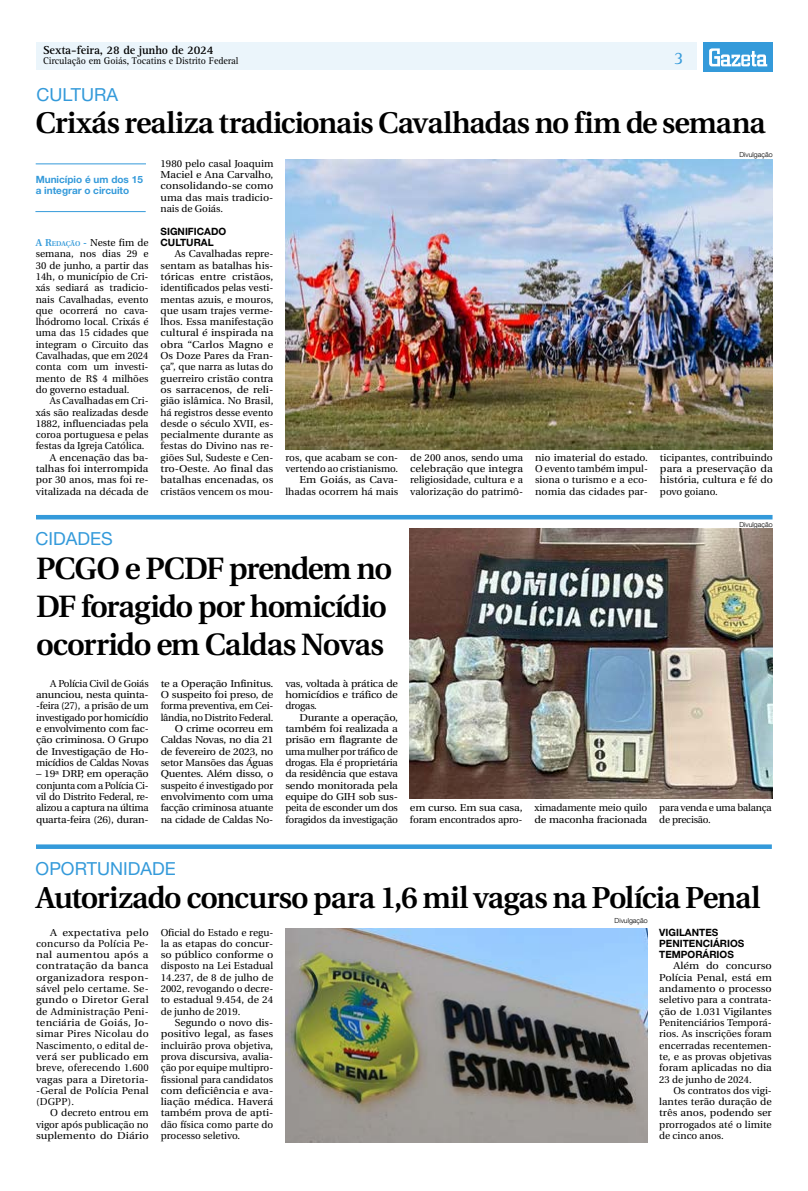
<style>
.page{position:relative;width:808px;height:1191px;background:#fff}
.page>*{position:absolute;margin:0;border:0;box-sizing:border-box;transform-origin:0 0}
.t1{font:600 30.8px/38px "Utopia";letter-spacing:-.04em;color:#000}
.t2{font:600 30.3px "Utopia";letter-spacing:-.035em;color:#000}
.t3{font:600 29.8px "Utopia";letter-spacing:-.03em;color:#000}
.t4{font:18px "Helvetica Neue LT Std";color:#349ada}
.t5{font:18px "Rotis Serif Std";color:#349ada}
.t6{font:700 12px "Rotis Serif Std";letter-spacing:-.01em;color:#000}
.t7{font:10px/11.3px "Utopia";color:#000;text-align:justify}
.t8{font:10px/11.3px "Utopia";color:#000;text-align:justify;scale:1.1 1}
.t9{font:10px/11.3px "Utopia";letter-spacing:-.02em;color:#000;text-align:right;scale:1.1 1}
.t10{font:10px/11.3px "Utopia";color:#000;text-align:justify;scale:1.05 1}
.t11{font:10px/11.3px "Utopia";color:#000;text-align:justify;scale:1.04 1}
.t12{font:10px/11.3px "Utopia";color:#000;text-align:justify;scale:1.08 1}
.t13{font:10px/11.3px "Utopia";letter-spacing:-.02em;color:#000}
.t14{font:10px/11.3px "Utopia";color:#000;text-align:justify;scale:1.07 1}
.t15{font:700 10px/11.3px "Helvetica Neue";color:#000}
.t16{font:10px "Rotis Serif Std";letter-spacing:-.01em;color:#000}
.t17{font:700 10px/11.3px "Helvetica Neue LT Std";color:#349ada}
.t18{font:300 7px "Helvetica Neue LT Com";color:#000}
.s1{font-weight:600;color:#349ada}
.s2{font-weight:600;font-size:7px;color:#349ada}
</style>
<div class="page">
<hr style="left:36px;top:515px;width:736px;height:4px;background:#349ada">
<div style="left:36px;top:844px;width:736px;height:5px;background:#349ada"></div>
<hr style="left:36px;top:163px;width:110px;height:1px;background:#349ada">
<hr style="left:35px;top:211px;width:111px;height:1px;background:#349ada">
<img style="left:285px;top:160px;width:487px;height:289px">
<img style="left:285px;top:928px;width:363px;height:214px">
<img style="left:409px;top:528px;width:363px;height:270px">
<div style="left:36px;top:43px;width:661px;height:27px;background:#ebf5fb"></div>
<div style="left:703px;top:43px;width:69px;height:29px;background:#349ada"></div>
<svg style="left:709px;top:48px;width:58px;height:18px"></svg>
<p class="t6" style="left:43px;top:43px;width:172px">Sexta-feira, 28 de junho de 2024</p>
<p class="t16" style="left:43px;top:55px;width:197px">Circulação em Goiás, Tocatins e Distrito Federal</p>
<h3 class="t5" style="left:674px;top:47px;width:11px">3</h3>
<h3 class="t4" style="left:36px;top:83px;width:83px">CULTURA</h3>
<h3 class="t3" style="left:35px;top:106px;width:732px">Crixás realiza tradicionais Cavalhadas no fim de semana</h3>
<p class="t17" style="left:36px;top:173px;width:109px">Município é um dos 15 a integrar o circuito</p>
<p class="t7" style="left:36px;top:237px;width:114px"><span class="s1">A R</span><span class="s2">EDAÇÃO</span> <span class="s1">-</span> Neste fim de semana, nos dias 29 e 30 de junho, a partir das 14h, o município de Cri&shy;xás sediará as tradicio&shy;nais Cavalhadas, evento que ocorrerá no cava&shy;lhódromo local. Crixás é uma das 15 cidades que integram o Circuito das Cavalhadas, que em 2024 conta com um investi&shy;mento de R$ 4 milhões do governo estadual.</p>
<p class="t7" style="left:50px;top:395px;width:100px">As Cavalhadas em Cri-</p>
<p class="t7" style="left:36px;top:407px;width:114px">xás são realizadas desde</p>
<p class="t7" style="left:36px;top:418px;width:114px">1882, influenciadas pela</p>
<p class="t7" style="left:36px;top:429px;width:114px">coroa portuguesa e pelas</p>
<p class="t7" style="left:36px;top:440px;width:110px">festas da Igreja Católica.</p>
<p class="t11" style="left:50px;top:452px;width:96px">A encenação das ba-</p>
<p class="t14" style="left:36px;top:463px;width:107px">talhas foi interrompida</p>
<p class="t11" style="left:36px;top:474px;width:110px">por 30 anos, mas foi re-</p>
<p class="t10" style="left:36px;top:486px;width:109px">vitalizada na década de</p>
<h3 class="t4" style="left:36px;top:528px;width:79px">CIDADES</h3>
<p class="t7" style="left:161px;top:158px;width:114px">1980 pelo casal Joaquim Maciel e Ana Carvalho, consolidando-se como uma das mais tradicio&shy;nais de Goiás.</p>
<p class="t15" style="left:161px;top:225px;width:67px">SIGNIFICADO<br>CULTURAL</p>
<p class="t7" style="left:161px;top:248px;width:114px;text-indent:14px">As Cavalhadas repre&shy;sentam as batalhas his&shy;tóricas entre cristãos, identificados pelas vesti&shy;mentas azuis, e mouros, que usam trajes verme&shy;lhos. Essa manifestação cultural é inspirada na obra “Carlos Magno e Os Doze Pares da Fran&shy;ça”, que narra as lutas do guerreiro cristão contra os sarracenos, de reli&shy;gião islâmica. No Brasil, há registros desse evento desde o século XVII, es&shy;pecialmente durante as festas do Divino nas re&shy;giões Sul, Sudeste e Cen&shy;tro-Oeste. Ao final das batalhas encenadas, os cristãos vencem os mou-</p>
<p class="t18" style="left:739px;top:150px;width:35px">Divulgação</p>
<p class="t7" style="left:285px;top:452px;width:114px;text-align:right">ros, que acabam se con&shy;vertendo ao cristianismo.<br>Em Goiás, as Cava&shy;lhadas ocorrem há mais</p>
<p class="t7" style="left:410px;top:452px;width:114px">de 200 anos, sendo uma celebração que integra religiosidade, cultura e a valorização do patrimô-</p>
<p class="t11" style="left:535px;top:452px;width:110px">nio imaterial do estado.<br>O evento também impul&shy;siona o turismo e a eco&shy;nomia das cidades par-</p>
<p class="t7" style="left:660px;top:452px;width:114px">ticipantes, contribuindo para a preservação da história, cultura e fé do povo goiano.</p>
<p class="t18" style="left:739px;top:520px;width:35px">Divulgação</p>
<h1 class="t1" style="left:36px;top:550px;width:358px">PCGO e PCDF prendem no<br>DF foragido por homicídio ocorrido em Caldas Novas</h1>
<p class="t7" style="left:36px;top:678px;width:114px;text-indent:14px">A Polícia Civil de Goiás anunciou, nesta quinta--feira (27), a prisão de um investigado por homicídio e envolvimento com fac&shy;ção criminosa. O Grupo de Investigação de Ho&shy;micídios de Caldas Novas</p>
<p class="t12" style="left:36px;top:768px;width:106px">– 19ª DRP, em operação conjunta com a Polícia Ci&shy;vil do Distrito Federal, re&shy;alizou a captura na última quarta-feira (26), duran-</p>
<p class="t9" style="left:161px;top:678px;width:104px">te a Operação Infinitus.<br>O suspeito foi preso, de forma preventiva, em Cei&shy;lândia, no Distrito Federal.<br>O crime ocorreu em<br>Caldas Novas, no dia 21 de fevereiro de 2023, no setor Mansões das Águas<br>Quentes. Além disso, o suspeito é investigado por envolvimento com uma facção criminosa atuante na cidade de Caldas No-</p>
<p class="t14" style="left:285px;top:678px;width:107px">vas, voltada à prática de homicídios e tráfico de drogas.</p>
<p class="t8" style="left:285px;top:712px;width:104px;text-indent:14px">Durante a operação, também foi realizada a prisão em flagrante de uma mulher por tráfico de drogas. Ela é proprietária da residência que estava sendo monitorada pela equipe do GIH sob sus&shy;peita de esconder um dos foragidos da investigação</p>
<p class="t9" style="left:410px;top:802px;width:104px;text-align:left">em curso. Em sua casa, foram encontrados apro-</p>
<p class="t13" style="left:535px;top:802px;width:114px">ximadamente meio quilo de maconha fracionada</p>
<p class="t13" style="left:659px;top:802px;width:114px">para venda e uma balança de precisão.</p>
<h3 class="t4" style="left:36px;top:857px;width:142px">OPORTUNIDADE</h3>
<h2 class="t2" style="left:36px;top:880px;width:726px">Autorizado concurso para 1,6 mil vagas na Polícia Penal</h2>
<p class="t8" style="left:36px;top:926px;width:104px;text-indent:14px">A expectativa pelo concurso da Polícia Pe&shy;nal aumentou após a contratação da banca organizadora respon&shy;sável pelo certame. Se&shy;gundo o Diretor Geral de Administração Peni&shy;tenciária de Goiás, Jo&shy;simar Pires Nicolau do Nascimento, o edital de&shy;verá ser publicado em breve, oferecendo 1.600 vagas para a Diretoria--Geral de Polícia Penal (DGPP).</p>
<p class="t7" style="left:36px;top:1107px;width:114px;text-indent:14px">O decreto entrou em vigor após publicação no suplemento do Diário</p>
<p class="t7" style="left:161px;top:926px;width:114px">Oficial do Estado e regu&shy;la as etapas do concur&shy;so público conforme o disposto na Lei Estadual 14.237, de 8 de julho de 2002, revogando o decre&shy;to estadual 9.454, de 24 de junho de 2019.</p>
<p class="t10" style="left:161px;top:1017px;width:109px;text-indent:14px">Segundo o novo dis&shy;positivo legal, as fases incluirão prova objetiva, prova discursiva, avalia&shy;ção por equipe multipro&shy;fissional para candidatos com deficiência e ava&shy;liação médica. Haverá também prova de apti&shy;dão física como parte do processo seletivo.</p>
<p class="t18" style="left:615px;top:916px;width:35px">Divulgação</p>
<p class="t15" style="left:659px;top:926px;width:87px">VIGILANTES<br>PENITENCIÁRIOS<br>TEMPORÁRIOS</p>
<p class="t8" style="left:659px;top:960px;width:104px;text-indent:14px">Além do concurso Polícia Penal, está em andamento o processo seletivo para a contrata&shy;ção de 1.031 Vigilantes Penitenciários Temporá&shy;rios. As inscrições foram encerradas recentemen&shy;te, e as provas objetivas foram aplicadas no dia 23 de junho de 2024.</p>
<p class="t7" style="left:659px;top:1085px;width:114px;text-indent:14px">Os contratos dos vigi&shy;lantes terão duração de três anos, podendo ser prorrogados até o limite de cinco anos.</p>
</div>
